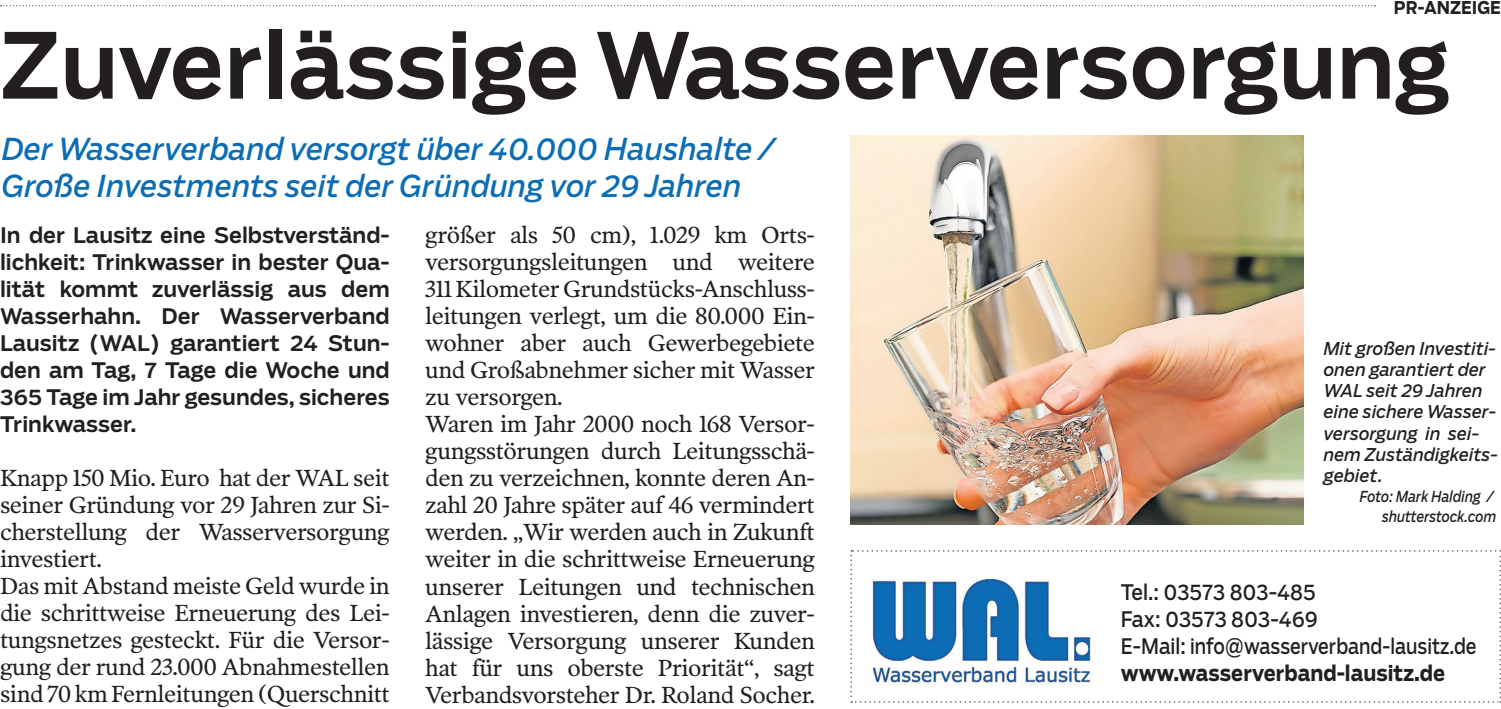
<style>
.page{position:relative;width:1501px;height:709px;background:#fff}
.page>*{position:absolute;margin:0;border:0;box-sizing:border-box;transform-origin:0 0}
.H2_TZ{font:500 90px "Salvo Sans";color:#231f20}
.H0_H1_H2_VZ{font:italic 30px/37.5px "Salvo Sans";color:#0c6db5}
.t1{font:23.5px/27px "Poynter OS Text Two";letter-spacing:-.02em;color:#231f20;text-align:justify}
.t2{font:500 21.25px/27px "Salvo Sans";color:#231f20;text-align:justify}
.t3{font:21.25px "Salvo Sans";color:#231f20;scale:.89 1}
.t4{font:21.25px "Salvo Sans";color:#231f20;scale:.92 1}
.t5{font:700 21.25px "Salvo Sans";color:#231f20;scale:.92 1}
.t6{font:italic 17.5px/21.2px "Salvo Sans";color:#231f20}
.t7{font:700 17.5px "Salvo Sans";color:#231f20;scale:.92 1}
.t8{font:italic 15px "Salvo Sans";color:#231f20;scale:.89 1}
</style>
<div class="page">
<svg style="left:850px;top:550px;width:651px;height:152px"></svg>
<svg style="left:1px;top:5px;width:1374px;height:1px"></svg>
<img style="left:871px;top:580px;width:225px;height:106px">
<img style="left:850px;top:136px;width:454px;height:388px">
<p class="t7" style="left:1394px;top:-5px;width:118px">PR-ANZEIGE</p>
<p class="H2_TZ" style="left:0;top:3px;width:1451px">Zuverlässige Wasserversorgung</p>
<p class="H0_H1_H2_VZ" style="left:2px;top:130px;width:775px">Der Wasserverband versorgt über 40.000 Haushalte /<br>Große Investments seit der Gründung vor 29 Jahren</p>
<p class="t2" style="left:0;top:221px;width:391px">In der Lausitz eine Selbstverständ&shy;lichkeit: Trinkwasser in bester Qua&shy;lität kommt zuverlässig aus dem Wasserhahn. Der Wasserverband Lausitz (WAL) garantiert 24 Stun&shy;den am Tag, 7 Tage die Woche und 365 Tage im Jahr gesundes, sicheres Trinkwasser.</p>
<p class="t1" style="left:0;top:463px;width:391px">Knapp 150 Mio. Euro hat der WAL seit seiner Gründung vor 29 Jahren zur Si&shy;cherstellung der Wasserversorgung investiert.</p>
<p class="t1" style="left:0;top:571px;width:391px">Das mit Abstand meiste Geld wurde in die schrittweise Erneuerung des Lei&shy;tungsnetzes gesteckt. Für die Versor&shy;gung der rund 23.000 Abnahmestellen sind 70 km Fernleitungen (Querschnitt</p>
<p class="t1" style="left:425px;top:221px;width:391px">größer als 50 cm), 1.029 km Orts&shy;versorgungsleitungen und weitere 311 Kilometer Grundstücks-Anschluss&shy;leitungen verlegt, um die 80.000 Ein&shy;wohner aber auch Gewerbegebiete und Großabnehmer sicher mit Wasser zu versorgen.</p>
<p class="t1" style="left:425px;top:410px;width:391px">Waren im Jahr 2000 noch 168 Versor&shy;gungsstörungen durch Leitungsschä&shy;den zu verzeichnen, konnte deren An&shy;zahl 20 Jahre später auf 46 vermindert werden. „Wir werden auch in Zukunft weiter in die schrittweise Erneuerung unserer Leitungen und technischen Anlagen investieren, denn die zuver&shy;lässige Versorgung unserer Kunden hat für uns oberste Priorität“, sagt Verbandsvorsteher Dr. Roland Socher.</p>
<p class="t6" style="left:1324px;top:337px;width:174px">Mit großen Investiti&shy;onen garantiert der<br>WAL seit 29 Jahren eine sichere Wasser-</p>
<p class="t6" style="left:1324px;top:422px;width:176px">versorgung in sei&shy;nem Zuständigkeits&shy;gebiet.</p>
<p class="t8" style="left:1360px;top:486px;width:152px">Foto: Mark Halding /</p>
<p class="t8" style="left:1382px;top:506px;width:130px">shutterstock.com</p>
<p class="t4" style="left:1121px;top:577px;width:214px">Tel.: 03573 803-485</p>
<p class="t4" style="left:1121px;top:604px;width:216px">Fax: 03573 803-469</p>
<p class="t3" style="left:1121px;top:631px;width:401px">E-Mail: info@wasserverband-lausitz.de</p>
<p class="t5" style="left:1121px;top:658px;width:354px">www.wasserverband-lausitz.de</p>
</div>
